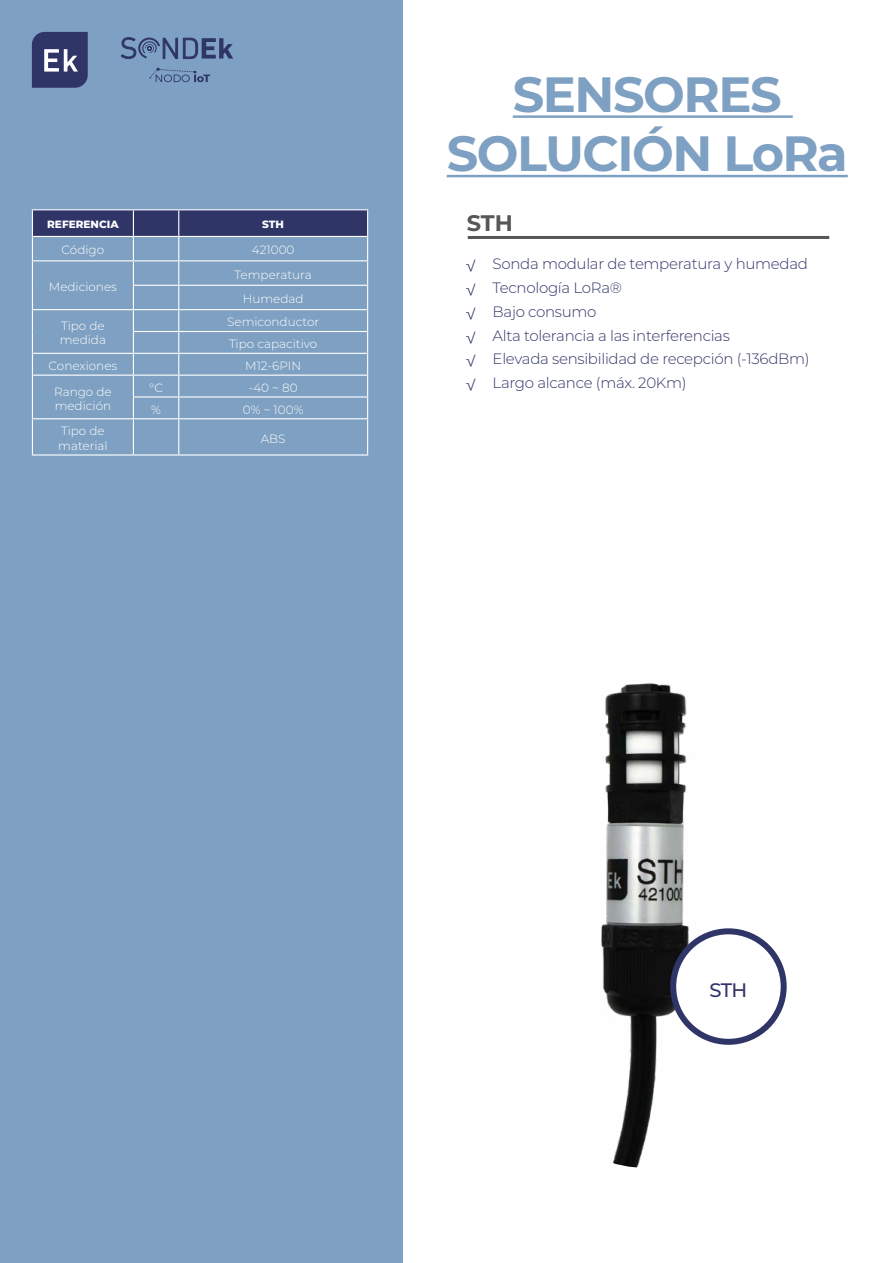
<style>
.page{position:relative;width:893px;height:1263px;background:#fff}
.page>*{position:absolute;margin:0;border:0;box-sizing:border-box;transform-origin:0 0}
.t1{font:700 49.5px/59.4px "Montserrat";letter-spacing:-.03em;color:#7ea0c2;text-align:center}
.t2{font:700 22.5px "Montserrat";color:#575756}
.t3{font:500 19.5px "Montserrat";color:#303568}
.t4{font:300 15px/23.7px "Montserrat";letter-spacing:-.02em;color:#303568}
.t5{font:300 12px/14.4px "Montserrat";color:#fff}
.t6{font:800 10.5px "Montserrat";color:#fff}
.s1{font-weight:400;font-size:12.75px}
</style>
<div class="page">
<div style="left:0;top:0;width:402px;height:1263px;background:#7ea0c2"></div>
<hr style="left:468px;top:236px;width:361px;height:3px;background:#575756">
<svg style="left:32px;top:32px;width:56px;height:56px;background:#494e7b"></svg>
<svg style="left:121px;top:37px;width:112px;height:22px"></svg>
<svg style="left:149px;top:68px;width:61px;height:14px"></svg>
<img style="left:601px;top:683px;width:169px;height:485px">
<hr style="left:513px;top:115px;width:280px;height:3px;background:#7ea0c2">
<hr style="left:447px;top:175px;width:401px;height:2px;background:#7ea0c2">
<div style="left:673px;top:931px;width:111px;height:111px;background:#fff;border-radius:50%"></div>
<div style="left:670px;top:928px;width:117px;height:117px;border:6px solid #303568;border-radius:50%"></div>
<hr style="left:32px;top:209px;width:101px;height:1px;background:#fff">
<hr style="left:133px;top:209px;width:46px;height:1px;background:#fff">
<hr style="left:179px;top:209px;width:189px;height:1px;background:#fff">
<svg style="left:32px;top:210px;width:336px;height:208px"></svg>
<hr style="left:32px;top:418px;width:101px;height:1px;background:#fff">
<hr style="left:32px;top:419px;width:1px;height:35px;background:#fff">
<hr style="left:133px;top:418px;width:46px;height:1px;background:#fff">
<hr style="left:133px;top:419px;width:1px;height:35px;background:#fff">
<hr style="left:179px;top:418px;width:189px;height:1px;background:#fff">
<hr style="left:178px;top:419px;width:1px;height:35px;background:#fff">
<hr style="left:367px;top:419px;width:1px;height:35px;background:#fff">
<hr style="left:32px;top:454px;width:101px;height:2px;background:#fff">
<hr style="left:133px;top:454px;width:46px;height:2px;background:#fff">
<hr style="left:179px;top:454px;width:189px;height:2px;background:#fff">
<p class="t6" style="left:47px;top:217px;width:73px">REFERENCIA</p>
<p class="t6" style="left:262px;top:217px;width:23px">STH</p>
<p class="t5" style="left:62px;top:243px;width:44px">Código</p>
<p class="t5" style="left:252px;top:243px;width:44px">421000</p>
<p class="t5" style="left:49px;top:279px;width:70px">Mediciones</p>
<p class="t5" style="left:235px;top:262px;width:79px;line-height:24.5px;text-align:center">Temperatura<br>Humedad</p>
<p class="t5" style="left:60px;top:318px;width:48px">Tipo de medida</p>
<p class="t5" style="left:227px;top:311px;width:94px;line-height:21.8px">Semiconductor<br>Tipo capacitivo</p>
<p class="t5" style="left:49px;top:358px;width:70px">Conexiones</p>
<p class="t5" style="left:245px;top:358px;width:58px">M12-6PIN</p>
<p class="t5" style="left:54px;top:384px;width:59px">Rango de medición</p>
<p class="t5" style="left:149px;top:380px;width:15px">°C</p>
<p class="t5" style="left:249px;top:380px;width:50px">-40 ~ 80</p>
<p class="t5" style="left:151px;top:402px;width:11px">%</p>
<p class="t5" style="left:243px;top:402px;width:62px">0% ~ 100%</p>
<p class="t5" style="left:58px;top:424px;width:51px">Tipo de material</p>
<p class="t5" style="left:261px;top:431px;width:26px">ABS</p>
<h1 class="t1" style="left:447px;top:62px;width:403px">SENSORES<br>SOLUCIÓN LoRa</h1>
<h2 class="t2" style="left:467px;top:207px;width:48px">STH</h2>
<p class="t4" style="left:466px;top:252px;width:346px"><span class="s1">√</span> Sonda modular de temperatura y humedad <span class="s1">√</span> Tecnología LoRa®<br><span class="s1">√</span> Bajo consumo<br><span class="s1">√</span> Alta tolerancia a las interferencias<br><span class="s1">√</span> Elevada sensibilidad de recepción (-136dBm) <span class="s1">√</span> Largo alcance (máx. 20Km)</p>
<h3 class="t3" style="left:710px;top:976px;width:39px">STH</h3>
</div>
